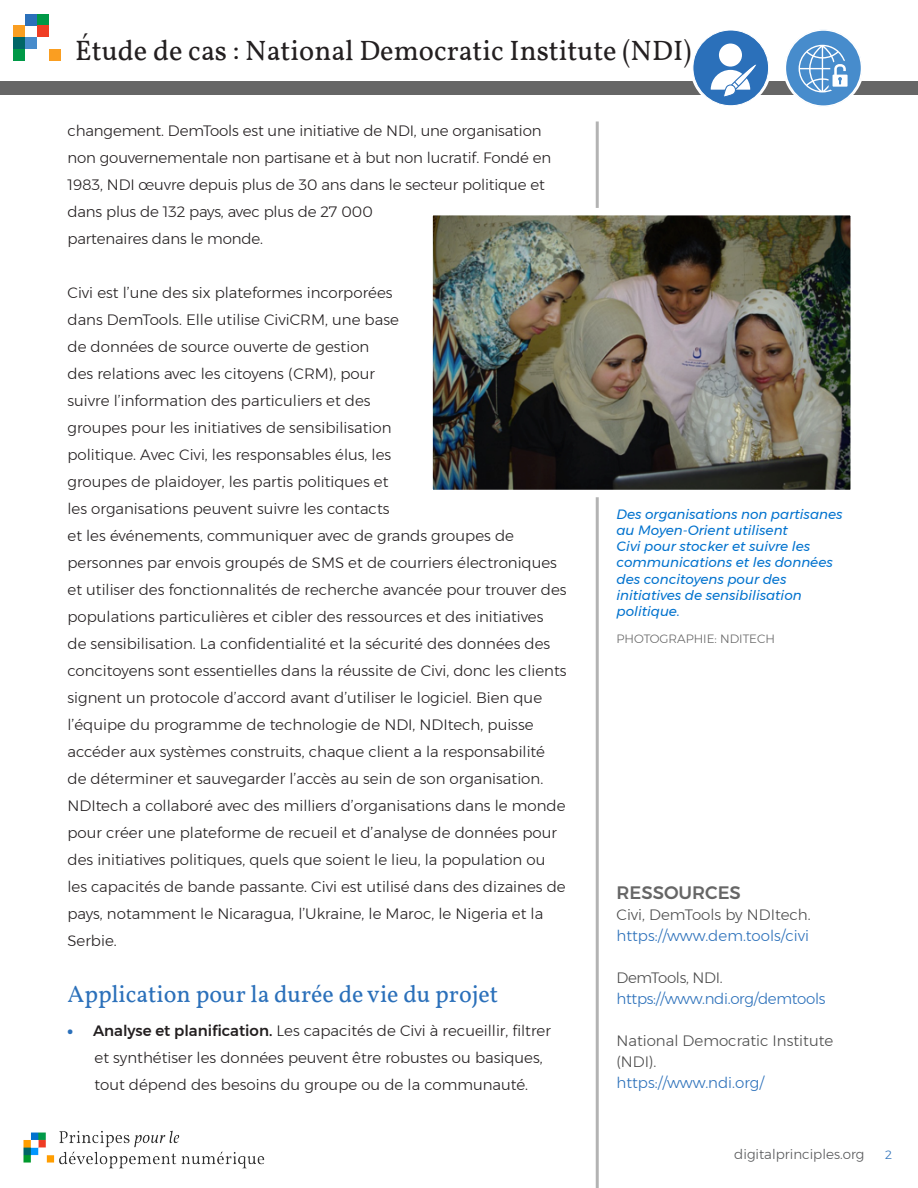
<style>
.page{position:relative;width:918px;height:1188px;background:#fff}
.page>*{position:absolute;margin:0;border:0;box-sizing:border-box;transform-origin:0 0}
.t1{font:28.5px "Vollkorn";color:#231f20}
.t2{font:24px "Vollkorn";color:#2b70ba}
.t3{font:500 18px "Montserrat";color:#666}
.t4{font:300 15px/27px "Montserrat";color:#231f20}
.t5{font:300 15px/21px "Montserrat";letter-spacing:-.015em;color:#2b70ba}
.t6{font:300 15px/21px "Montserrat";color:#4d4d4d}
.t7{font:italic 13.5px/16.2px "Montserrat";color:#0072ce}
.t8{font:300 13.5px "Montserrat";color:#57585a}
.Photo_Credit{font:300 12px "Montserrat";color:#666}
.Bullet_Copy{font:300 12px "Montserrat";color:#2b70ba}
.s1{font-weight:900;color:#2b70ba}
.s2{font-weight:500}
.s3{color:#4d4d4d}
.s4{color:#2b70ba}
</style>
<div class="page">
<div style="left:0;top:81px;width:918px;height:13px;background:#666"></div>
<div style="left:690px;top:27px;width:81px;height:81px;background:#fff;border-radius:50%"></div>
<div style="left:693px;top:30px;width:76px;height:76px;background:#2b70ba;border-radius:50%"></div>
<div style="left:692px;top:30px;width:77px;height:76px;border:1px solid #fff;border-radius:50%"></div>
<div style="left:719px;top:44px;width:23px;height:23px;background:#fff;border-radius:50%"></div>
<svg style="left:711px;top:63px;width:47px;height:35px"></svg>
<div style="left:783px;top:27px;width:81px;height:81px;background:#fff;border-radius:50%"></div>
<div style="left:785px;top:30px;width:77px;height:76px;background:#478ccc;border-radius:50%"></div>
<div style="left:785px;top:29px;width:77px;height:78px;border:2px solid #fff;border-radius:50%"></div>
<svg style="left:799px;top:45px;width:49px;height:48px"></svg>
<div style="left:25px;top:14px;width:12px;height:12px;background:#2b70ba"></div>
<div style="left:37px;top:14px;width:11px;height:12px;background:#009947"></div>
<div style="left:14px;top:26px;width:11px;height:11px;background:#fa9e21"></div>
<div style="left:37px;top:26px;width:11px;height:11px;background:#f03d24"></div>
<div style="left:14px;top:37px;width:11px;height:12px;background:#066"></div>
<div style="left:25px;top:37px;width:12px;height:12px;background:#478ccc"></div>
<div style="left:14px;top:49px;width:11px;height:11px;background:#009947"></div>
<div style="left:50px;top:49px;width:11px;height:11px;background:#fa9e21"></div>
<img style="left:24px;top:1130px;width:241px;height:39px">
<hr style="left:596px;top:122px;width:3px;height:1066px;background:#b3b3b3">
<img style="left:432px;top:204px;width:419px;height:297px">
<h1 class="t1" style="left:75px;top:33px;width:618px">Étude de cas : National Democratic Institute (NDI)</h1>
<p class="t4" style="left:68px;top:117px;width:485px">changement. DemTools est une initiative de NDI, une organisation non gouvernementale non partisane et à but non lucratif. Fondé en 1983, NDI œuvre depuis plus de 30 ans dans le secteur politique et dans plus de 132 pays, avec plus de 27 000<br>partenaires dans le monde.</p>
<p class="t4" style="left:68px;top:279px;width:501px">Civi est l’une des six plateformes incorporées<br>dans DemTools. Elle utilise CiviCRM, une base<br>de données de source ouverte de gestion<br>des relations avec les citoyens (CRM), pour<br>suivre l’information des particuliers et des<br>groupes pour les initiatives de sensibilisation<br>politique. Avec Civi, les responsables élus, les<br>groupes de plaidoyer, les partis politiques et<br>les organisations peuvent suivre les contacts<br>et les événements, communiquer avec de grands groupes de personnes par envois groupés de SMS et de courriers électroniques et utiliser des fonctionnalités de recherche avancée pour trouver des populations particulières et cibler des ressources et des initiatives<br>de sensibilisation. La confidentialité et la sécurité des données des concitoyens sont essentielles dans la réussite de Civi, donc les clients signent un protocole d’accord avant d’utiliser le logiciel. Bien que l’équipe du programme de technologie de NDI, NDItech, puisse accéder aux systèmes construits, chaque client a la responsabilité de déterminer et sauvegarder l’accès au sein de son organisation.<br>NDItech a collaboré avec des milliers d’organisations dans le monde pour créer une plateforme de recueil et d’analyse de données pour des initiatives politiques, quels que soient le lieu, la population ou les capacités de bande passante. Civi est utilisé dans des dizaines de pays, notamment le Nicaragua, l’Ukraine, le Maroc, le Nigeria et la Serbie.</p>
<p class="t2" style="left:68px;top:979px;width:432px">Application pour la durée de vie du projet</p>
<p class="t4" style="left:94px;top:1017px;width:458px;text-indent:-27px"><span class="s1">•</span> <span class="s2">Analyse et planification.</span> Les capacités de Civi à recueillir, filtrer et synthétiser les données peuvent être robustes ou basiques, tout dépend des besoins du groupe ou de la communauté.</p>
<p class="t7" style="left:616px;top:506px;width:228px">Des organisations non partisanes au Moyen-Orient utilisent<br>Civi pour stocker et suivre les communications et les données des concitoyens pour des initiatives de sensibilisation politique.</p>
<p class="Photo_Credit" style="left:616px;top:630px;width:160px">PHOTOGRAPHIE: NDITECH</p>
<p class="t3" style="left:616px;top:878px;width:126px">RESSOURCES</p>
<p class="t5" style="left:616px;top:904px;width:196px"><span class="s3">Civi, DemTools by NDItech. </span>https://www.dem.tools/civi</p>
<p class="t5" style="left:616px;top:967px;width:211px"><span class="s3">DemTools, NDI. </span>https://www.ndi.org/demtools</p>
<p class="t6" style="left:616px;top:1030px;width:218px">National Democratic Institute (NDI).<br><span class="s4">https://www.ndi.org/</span></p>
<p class="t8" style="left:734px;top:1144px;width:132px">digitalprinciples.org</p>
<p class="Bullet_Copy" style="left:885px;top:1146px;width:8px">2</p>
</div>
